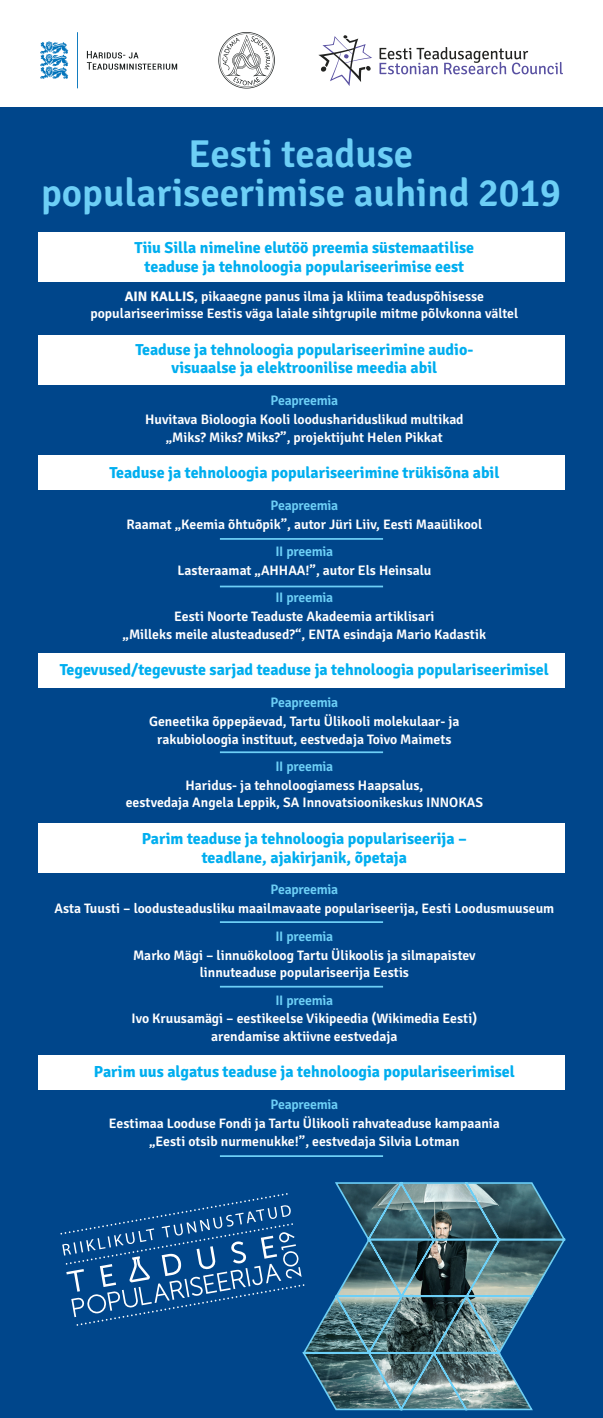
<style>
.page{position:relative;width:603px;height:1418px;background:#fff}
.page>*{position:absolute;margin:0;border:0;box-sizing:border-box;transform-origin:0 0}
.t1{font:600 39px/38.9px "Signika";color:#6dcff6;text-align:center}
.t2{font:700 16px/18.8px "Signika";color:#00aeef;text-align:center}
.t3{font:600 13.75px/17.5px "Signika";color:#fff;text-align:center}
.t4{font:600 13.75px "Signika";letter-spacing:-.02em;color:#6dcff6}
.s1{font-weight:700}
</style>
<div class="page">
<div style="left:0;top:107px;width:602px;height:1310px;background:#00468b"></div>
<svg style="left:40px;top:32px;width:38px;height:56px"></svg>
<svg style="left:87px;top:51px;width:90px;height:19px"></svg>
<svg style="left:379px;top:47px;width:183px;height:27px"></svg>
<svg style="left:318px;top:35px;width:54px;height:51px"></svg>
<svg style="left:218px;top:32px;width:56px;height:56px"></svg>
<div style="left:38px;top:232px;width:526px;height:50px;background:#fff"></div>
<div style="left:38px;top:335px;width:526px;height:50px;background:#fff"></div>
<div style="left:38px;top:456px;width:526px;height:34px;background:#fff"></div>
<div style="left:38px;top:653px;width:526px;height:34px;background:#fff"></div>
<div style="left:38px;top:823px;width:526px;height:49px;background:#fff"></div>
<div style="left:38px;top:1055px;width:526px;height:34px;background:#fff"></div>
<svg style="left:302px;top:1182px;width:264px;height:229px"></svg>
<hr style="left:220px;top:585px;width:163px;height:2px;background:#6dcff6">
<hr style="left:220px;top:538px;width:163px;height:2px;background:#6dcff6">
<hr style="left:220px;top:751px;width:163px;height:2px;background:#6dcff6">
<hr style="left:220px;top:921px;width:163px;height:2px;background:#6dcff6">
<hr style="left:220px;top:985px;width:163px;height:2px;background:#6dcff6">
<hr style="left:220px;top:1155px;width:163px;height:1px;background:#6dcff6">
<svg style="left:60px;top:1192px;width:244px;height:133px"></svg>
<h1 class="t1" style="left:41px;top:135px;width:521px">Eesti teaduse populariseerimise auhind 2019</h1>
<p class="t2" style="left:134px;top:238px;width:341px">Tiiu Silla nimeline elutöö preemia süstemaatilise teaduse ja tehnoloogia populariseerimise eest</p>
<p class="t3" style="left:90px;top:287px;width:429px"><span class="s1">AIN KALLIS</span>, pikaaegne panus ilma ja kliima teaduspõhisesse populariseerimisse Eestis väga laiale sihtgrupile mitme põlvkonna vältel</p>
<p class="t2" style="left:135px;top:340px;width:339px">Teaduse ja tehnoloogia populariseerimine audio&shy;visuaalse ja elektroonilise meedia abil</p>
<p class="t4" style="left:270px;top:392px;width:69px">Peapreemia</p>
<p class="t3" style="left:145px;top:411px;width:320px">Huvitava Bioloogia Kooli loodushariduslikud multikad „Miks? Miks? Miks?”, projektijuht Helen Pikkat</p>
<p class="t2" style="left:109px;top:463px;width:391px">Teaduse ja tehnoloogia populariseerimine trükisõna abil</p>
<p class="t4" style="left:270px;top:497px;width:69px">Peapreemia</p>
<p class="t3" style="left:126px;top:515px;width:357px">Raamat „Keemia õhtuõpik”, autor Jüri Liiv, Eesti Maaülikool</p>
<p class="t4" style="left:275px;top:543px;width:59px">II preemia</p>
<p class="t3" style="left:177px;top:562px;width:255px">Lasteraamat „AHHAA!”, autor Els Heinsalu</p>
<p class="t4" style="left:275px;top:590px;width:59px">II preemia</p>
<p class="t3" style="left:122px;top:608px;width:365px">Eesti Noorte Teaduste Akadeemia artiklisari<br>„Milleks meile alusteadused?“, ENTA esindaja Mario Kadastik</p>
<p class="t2" style="left:60px;top:661px;width:490px">Tegevused/tegevuste sarjad teaduse ja tehnoloogia populariseerimisel</p>
<p class="t4" style="left:270px;top:694px;width:69px">Peapreemia</p>
<p class="t3" style="left:149px;top:712px;width:312px">Geneetika õppepäevad, Tartu Ülikooli molekulaar- ja rakubioloogia instituut, eestvedaja Toivo Maimets</p>
<p class="t4" style="left:275px;top:758px;width:59px">II preemia</p>
<p class="t3" style="left:126px;top:776px;width:358px">Haridus- ja tehnoloogiamess Haapsalus,<br>eestvedaja Angela Leppik, SA Innovatsioonikeskus INNOKAS</p>
<p class="t2" style="left:142px;top:829px;width:326px">Parim teaduse ja tehnoloogia populariseerija – teadlane, ajakirjanik, õpetaja</p>
<p class="t4" style="left:270px;top:881px;width:69px">Peapreemia</p>
<p class="t3" style="left:54px;top:900px;width:501px">Asta Tuusti – loodusteadusliku maailmavaate populariseerija, Eesti Loodusmuuseum</p>
<p class="t4" style="left:275px;top:928px;width:59px">II preemia</p>
<p class="t3" style="left:133px;top:946px;width:344px">Marko Mägi – linnuökoloog Tartu Ülikoolis ja silmapaistev linnuteaduse populariseerija Eestis</p>
<p class="t4" style="left:275px;top:991px;width:59px">II preemia</p>
<p class="t3" style="left:131px;top:1010px;width:347px">Ivo Kruusamägi – eestikeelse Vikipeedia (Wikimedia Eesti) arendamise aktiivne eestvedaja</p>
<p class="t2" style="left:94px;top:1062px;width:422px">Parim uus algatus teaduse ja tehnoloogia populariseerimisel</p>
<p class="t4" style="left:270px;top:1096px;width:69px">Peapreemia</p>
<p class="t3" style="left:109px;top:1114px;width:392px">Eestimaa Looduse Fondi ja Tartu Ülikooli rahvateaduse kampaania „Eesti otsib nurmenukke!”, eestvedaja Silvia Lotman</p>
</div>
